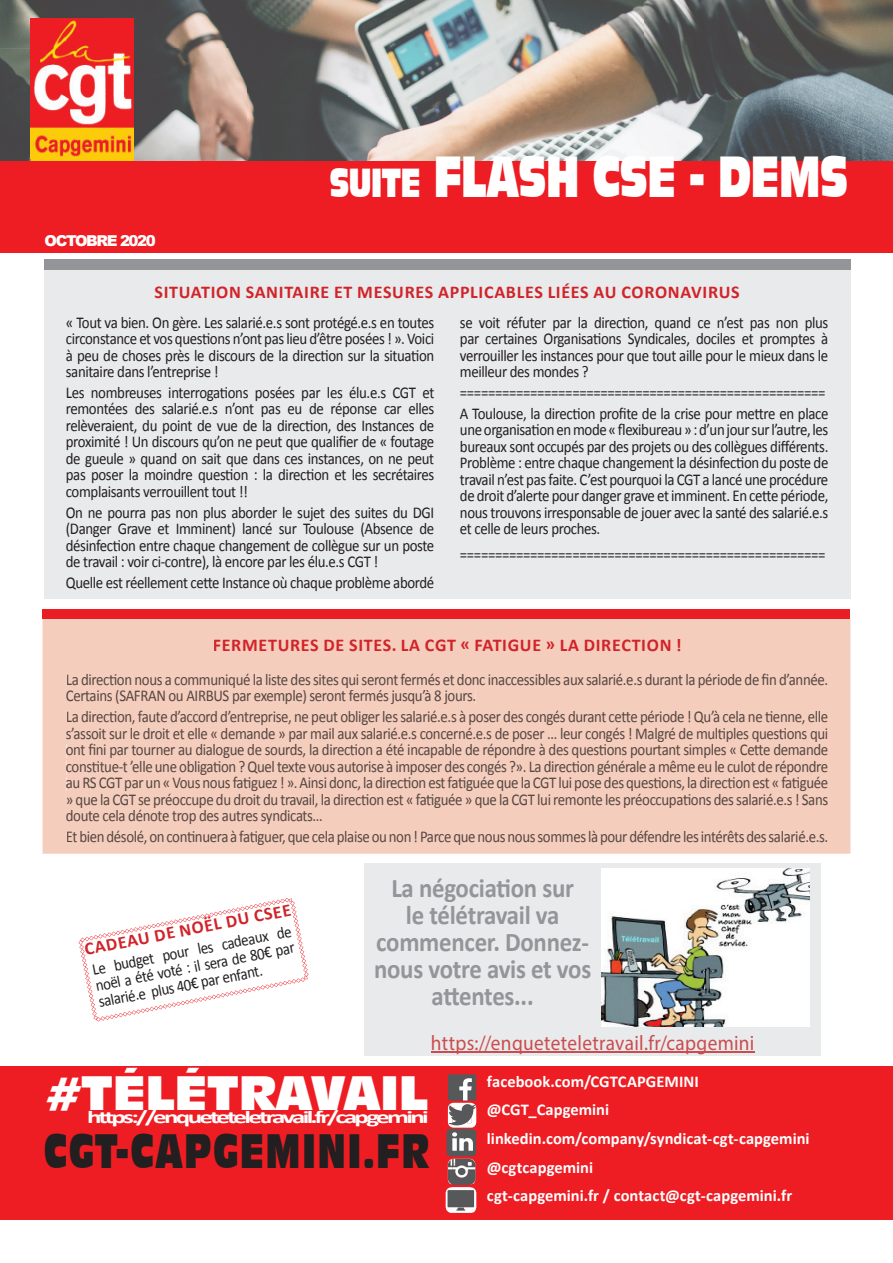
<style>
.page{position:relative;width:893px;height:1263px;background:#fff}
.page>*{position:absolute;margin:0;border:0;box-sizing:border-box;transform-origin:0 0}
.t1{font:54px "Incised 901 BT Compact";letter-spacing:-.025em;color:#fff;scale:.73 1}
.t2{font:45px "Incised 901 BT Compact";letter-spacing:.04em;color:#231f20;scale:.74 1}
.t3{font:45px "Incised 901 BT Compact";letter-spacing:-.01em;color:#fff}
.t4{font:700 27px/27px "Calibri";letter-spacing:-.01em;color:#939598;text-align:center;scale:.92 1}
.t5{font:21px "Myriad Pro";letter-spacing:.02em;color:#cb4c4f;scale:.92 1}
.t6{font:700 18px "Calibri";letter-spacing:.04em;color:#d1232a}
.t7{font:700 18px "Calibri";letter-spacing:-.1em;color:#fff;scale:1.5 1}
.t8{font:16.5px/16.5px "Calibri";letter-spacing:-.025em;color:#231f20;text-align:justify;scale:.9 1}
.t9{font:16.5px/16.5px "Calibri";letter-spacing:-.025em;color:#564742;scale:.9 1}
.t10{font:700 16.5px/28.7px "Calibri";color:#fff}
.t11{font:900 15px "Arial";letter-spacing:-.09em;color:#fff}
.s1{font-size:37.8px}
</style>
<div class="page">
<div style="left:44px;top:266px;width:806px;height:332px;background:#e9eaeb"></div>
<img style="left:0;top:0;width:347px;height:49px">
<img style="left:347px;top:0;width:546px;height:162px">
<img style="left:0;top:49px;width:49px;height:113px">
<img style="left:133px;top:49px;width:115px;height:97px">
<img style="left:248px;top:49px;width:99px;height:113px">
<img style="left:49px;top:146px;width:199px;height:16px">
<div style="left:0;top:162px;width:893px;height:91px;background:#ee1d23"></div>
<img style="left:31px;top:18px;width:102px;height:140px">
<div style="left:43px;top:609px;width:807px;height:10px;background:#ee1d23"></div>
<div style="left:364px;top:863px;width:457px;height:193px;background:#e9eaeb"></div>
<hr style="left:431px;top:1051px;width:323px;height:1px;background:#cb4c4f">
<div style="left:0;top:1066px;width:893px;height:154px;background:#ee1d23"></div>
<div style="left:448px;top:1074px;width:28px;height:26px;background:#57585a;border-radius:2px"></div>
<svg style="left:446px;top:1078px;width:30px;height:106px"></svg>
<div style="left:44px;top:259px;width:806px;height:11px;background:#939598"></div>
<div style="left:43px;top:619px;width:807px;height:235px;background:#f4cdbd"></div>
<div style="left:43px;top:613px;width:807px;height:6px;background:#e81e24"></div>
<div style="left:214px;top:639px;width:466px;height:13px;background:#f4cdbd"></div>
<div style="left:67px;top:674px;width:761px;height:14px;background:#f4cdbd"></div>
<div style="left:67px;top:690px;width:408px;height:14px;background:#f4cdbd"></div>
<div style="left:67px;top:711px;width:761px;height:14px;background:#f4cdbd"></div>
<div style="left:66px;top:727px;width:762px;height:15px;background:#f4cdbd"></div>
<div style="left:67px;top:744px;width:761px;height:14px;background:#f4cdbd"></div>
<div style="left:67px;top:760px;width:761px;height:15px;background:#f4cdbd"></div>
<div style="left:67px;top:777px;width:761px;height:14px;background:#f4cdbd"></div>
<div style="left:67px;top:793px;width:761px;height:15px;background:#f4cdbd"></div>
<div style="left:67px;top:810px;width:255px;height:14px;background:#f4cdbd"></div>
<div style="left:67px;top:831px;width:760px;height:14px;background:#f4cdbd"></div>
<svg style="left:78px;top:898px;width:231px;height:123px"></svg>
<img style="left:601px;top:868px;width:208px;height:159px">
<img style="left:445px;top:1184px;width:32px;height:29px">
<p class="t11" style="left:45px;top:230px;width:113px">OCTOBRE 2020</p>
<h1 class="t1" style="left:329px;top:145px;width:712px"><span class="s1">SUITE</span> FLASH CSE - DEMS</h1>
<p class="t6" style="left:155px;top:281px;width:587px">SITUATION SANITAIRE ET MESURES APPLICABLES LIÉES AU CORONAVIRUS</p>
<p class="t8" style="left:66px;top:314px;width:411px">« Tout va bien. On gère. Les salarié.e.s sont protégé.e.s en toutes circonstance et vos questions n’ont pas lieu d’être posées ! ». Voici à peu de choses près le discours de la direction sur la situation sanitaire dans l’entreprise !</p>
<p class="t8" style="left:66px;top:384px;width:411px">Les nombreuses interrogations posées par les élu.e.s CGT et remontées des salarié.e.s n’ont pas eu de réponse car elles relèveraient, du point de vue de la direction, des Instances de proximité ! Un discours qu’on ne peut que qualifier de « foutage de gueule » quand on sait que dans ces instances, on ne peut pas poser la moindre question : la direction et les secrétaires complaisants verrouillent tout !!</p>
<p class="t8" style="left:66px;top:504px;width:411px">On ne pourra pas non plus aborder le sujet des suites du DGI (Danger Grave et Imminent) lancé sur Toulouse (Absence de désinfection entre chaque changement de collègue sur un poste de travail : voir ci-contre), là encore par les élu.e.s CGT !</p>
<p class="t8" style="left:66px;top:574px;width:411px">Quelle est réellement cette Instance où chaque problème abordé</p>
<p class="t8" style="left:460px;top:314px;width:411px">se voit réfuter par la direction, quand ce n’est pas non plus par certaines Organisations Syndicales, dociles et promptes à verrouiller les instances pour que tout aille pour le mieux dans le meilleur des mondes ?</p>
<p class="t8" style="left:460px;top:382px;width:411px;line-height:20.7px">====================================================<br>A Toulouse, la direction profite de la crise pour mettre en place</p>
<p class="t8" style="left:460px;top:422px;width:411px">une organisation en mode « flexibureau » : d’un jour sur l’autre, les bureaux sont occupés par des projets ou des collègues différents.<br>Problème : entre chaque changement la désinfection du poste de travail n’est pas faite. C’est pourquoi la CGT a lancé une procédure de droit d’alerte pour danger grave et imminent. En cette période, nous trouvons irresponsable de jouer avec la santé des salarié.e.s et celle de leurs proches.</p>
<p class="t8" style="left:460px;top:546px;width:408px">====================================================</p>
<p class="t6" style="left:213px;top:634px;width:470px">FERMETURES DE SITES. LA CGT « FATIGUE » LA DIRECTION !</p>
<p class="t9" style="left:66px;top:671px;width:849px">La direction nous a communiqué la liste des sites qui seront fermés et donc inaccessibles aux salarié.e.s durant la période de fin d’année.<br>Certains (SAFRAN ou AIRBUS par exemple) seront fermés jusqu’à 8 jours.</p>
<p class="t9" style="left:66px;top:708px;width:849px;text-align:justify">La direction, faute d’accord d’entreprise, ne peut obliger les salarié.e.s à poser des congés durant cette période ! Qu’à cela ne tienne, elle s’assoit sur le droit et elle « demande » par mail aux salarié.e.s concerné.e.s de poser … leur congés ! Malgré de multiples questions qui ont fini par tourner au dialogue de sourds, la direction a été incapable de répondre à des questions pourtant simples « Cette demande constitue-t ’elle une obligation ? Quel texte vous autorise à imposer des congés ?». La direction générale a même eu le culot de répondre au RS CGT par un « Vous nous fatiguez ! ». Ainsi donc, la direction est fatiguée que la CGT lui pose des questions, la direction est « fatiguée » que la CGT se préoccupe du droit du travail, la direction est « fatiguée » que la CGT lui remonte les préoccupations des salarié.e.s ! Sans doute cela dénote trop des autres syndicats…</p>
<p class="t9" style="left:66px;top:828px;width:849px">Et bien désolé, on continuera à fatiguer, que cela plaise ou non ! Parce que nous nous sommes là pour défendre les intérêts des salarié.e.s.</p>
<p class="t8" style="left:621px;top:708px;width:12px">t</p>
<p class="t8" style="left:754px;top:741px;width:12px">t</p>
<h3 class="t4" style="left:374px;top:874px;width:238px">La négociation sur<br>le télétravail va commencer. Donnez&shy;nous votre avis et vos attentes...</h3>
<p class="t5" style="left:431px;top:1030px;width:353px">https://enqueteteletravail.fr/capgemini</p>
<p class="t10" style="left:487px;top:1067px;width:324px">facebook.com/CGTCAPGEMINI @CGT_Capgemini linkedin.com/company/syndicat-cgt-capgemini @cgtcapgemini<br>cgt-capgemini.fr / contact@cgt-capgemini.fr</p>
<p class="t6" style="left:83px;top:938px;width:212px;rotate:-11deg">CADEAU DE NOËL DU CSEE</p>
<p class="t8" style="left:91px;top:961px;width:226px;rotate:-11deg">Le budget pour les cadeaux de noël a été voté : il sera de 80€ par salarié.e plus 40€ par enfant.</p>
<h2 class="t3" style="left:47px;top:1066px;width:383px">#TÉLÉTRAVAIL</h2>
<p class="t7" style="left:87px;top:1106px;width:229px">https://enqueteteletravail.fr/capgemini</p>
<h2 class="t2" style="left:44px;top:1124px;width:523px">CGT-CAPGEMINI.FR</h2>
</div>
